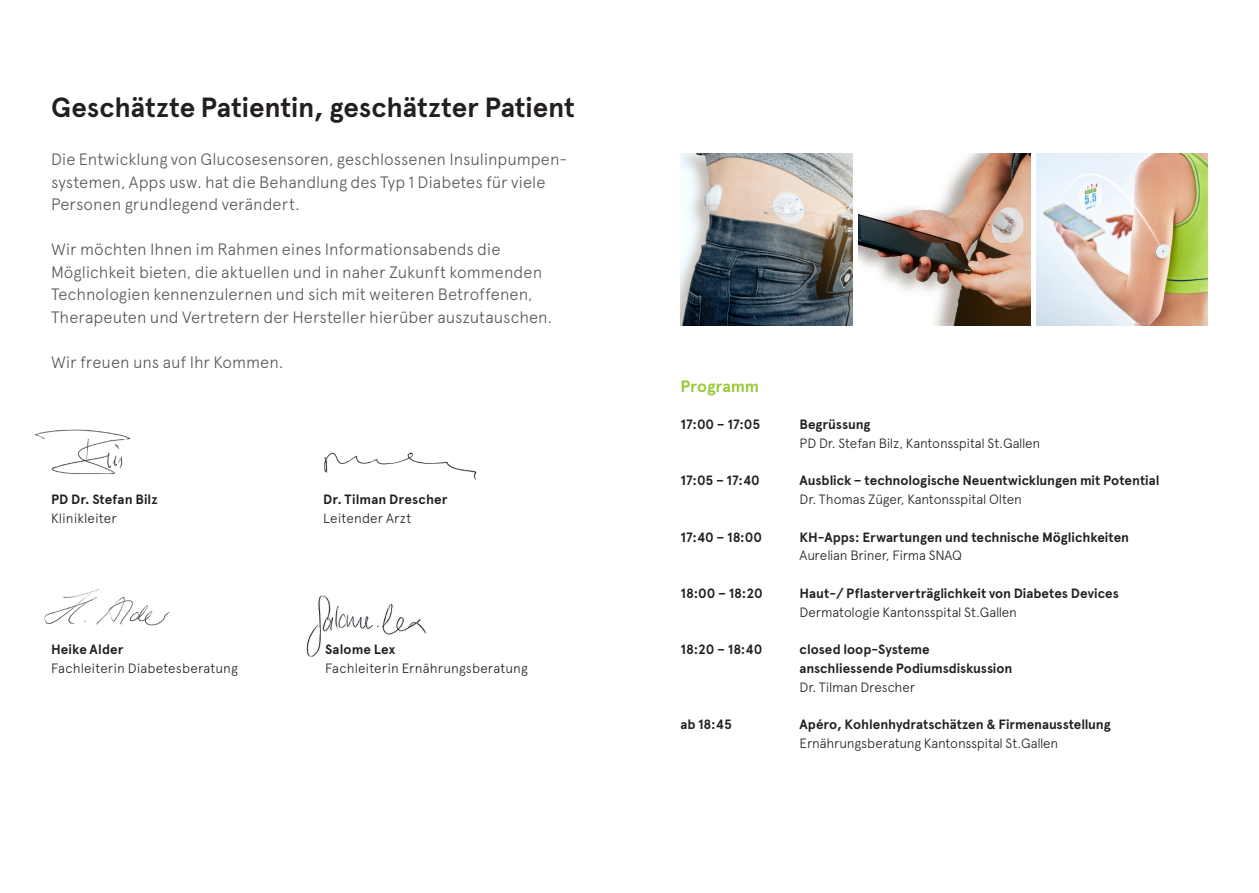
<style>
.page{position:relative;width:1259px;height:893px;background:#fff}
.page>*{position:absolute;margin:0;border:0;box-sizing:border-box;transform-origin:0 0}
.t1{font:700 27.75px "Apercu";letter-spacing:-.005em;color:#231f20}
.t2{font:300 16.5px/22.5px "Apercu";color:#57585a}
.t3{font:700 16.5px "Apercu";letter-spacing:-.005em;color:#9cc83b}
.t4{font:700 13.5px/18.8px "Apercu";letter-spacing:-.005em;color:#231f20}
.t5{font:300 13.5px "Apercu";letter-spacing:-.01em;color:#231f20}
.t6{font:300 13.5px "Apercu";letter-spacing:.01em;color:#231f20}
.t7{font:700 13.5px "Apercu";letter-spacing:.015em;color:#231f20}
.t8{font:300 13.5px "Apercu";letter-spacing:.015em;color:#231f20}
</style>
<div class="page">
<img style="left:35px;top:429px;width:96px;height:46px">
<img style="left:680px;top:153px;width:172px;height:172px">
<img style="left:858px;top:153px;width:172px;height:172px">
<img style="left:1036px;top:153px;width:172px;height:172px">
<img style="left:324px;top:452px;width:153px;height:28px">
<img style="left:44px;top:589px;width:126px;height:37px">
<img style="left:306px;top:595px;width:120px;height:62px">
<h1 class="t1" style="left:51px;top:91px;width:525px">Geschätzte Patientin, geschätzter Patient</h1>
<p class="t2" style="left:51px;top:148px;width:517px">Die Entwicklung von Glucosesensoren, geschlossenen Insulinpumpen&shy;systemen, Apps usw. hat die Behandlung des Typ 1 Diabetes für viele<br>Personen grundlegend verändert.</p>
<p class="t2" style="left:51px;top:238px;width:503px">Wir möchten Ihnen im Rahmen eines Informationsabends die Möglichkeit bieten, die aktuellen und in naher Zukunft kommenden Technologien kennenzulernen und sich mit weiteren Betroffenen, Therapeuten und Vertretern der Hersteller hierüber auszutauschen.</p>
<p class="t2" style="left:51px;top:351px;width:234px">Wir freuen uns auf Ihr Kommen.</p>
<p class="t4" style="left:51px;top:490px;width:108px">PD Dr. Stefan Bilz</p>
<p class="t5" style="left:51px;top:510px;width:67px">Klinikleiter</p>
<p class="t4" style="left:51px;top:640px;width:74px">Heike Alder</p>
<p class="t6" style="left:51px;top:660px;width:188px">Fachleiterin Diabetesberatung</p>
<p class="t7" style="left:323px;top:491px;width:126px">Dr. Tilman Drescher</p>
<p class="t8" style="left:323px;top:510px;width:90px">Leitender Arzt</p>
<p class="t4" style="left:325px;top:640px;width:72px">Salome Lex</p>
<p class="t6" style="left:325px;top:660px;width:204px">Fachleiterin Ernährungsberatung</p>
<p class="t3" style="left:680px;top:376px;width:80px">Programm</p>
<p class="t4" style="left:680px;top:415px;width:81px">17:00 – 17:05</p>
<p class="t4" style="left:799px;top:415px;width:72px">Begrüssung</p>
<p class="t5" style="left:799px;top:435px;width:242px">PD Dr. Stefan Bilz, Kantonsspital St.Gallen</p>
<p class="t4" style="left:680px;top:471px;width:81px">17:05 – 17:40</p>
<p class="t4" style="left:799px;top:471px;width:361px">Ausblick – technologische Neuentwicklungen mit Potential</p>
<p class="t5" style="left:799px;top:491px;width:224px">Dr. Thomas Züger, Kantonsspital Olten</p>
<p class="t4" style="left:680px;top:527px;width:83px">17:40 – 18:00</p>
<p class="t4" style="left:799px;top:527px;width:331px">KH-Apps: Erwartungen und technische Möglichkeiten</p>
<p class="t5" style="left:799px;top:547px;width:164px">Aurelian Briner, Firma SNAQ</p>
<p class="t4" style="left:680px;top:584px;width:84px">18:00 – 18:20</p>
<p class="t4" style="left:799px;top:584px;width:321px">Haut-/ Pflasterverträglichkeit von Diabetes Devices</p>
<p class="t5" style="left:799px;top:604px;width:219px">Dermatologie Kantonsspital St.Gallen</p>
<p class="t4" style="left:680px;top:640px;width:83px">18:20 – 18:40</p>
<p class="t4" style="left:799px;top:640px;width:214px">closed loop-Systeme anschliessende Podiumsdiskussion</p>
<p class="t5" style="left:799px;top:679px;width:117px">Dr. Tilman Drescher</p>
<p class="t4" style="left:680px;top:715px;width:53px">ab 18:45</p>
<p class="t4" style="left:799px;top:715px;width:312px">Apéro, Kohlenhydratschätzen &amp; Firmenausstellung</p>
<p class="t5" style="left:799px;top:735px;width:260px">Ernährungsberatung Kantonsspital St.Gallen</p>
</div>
